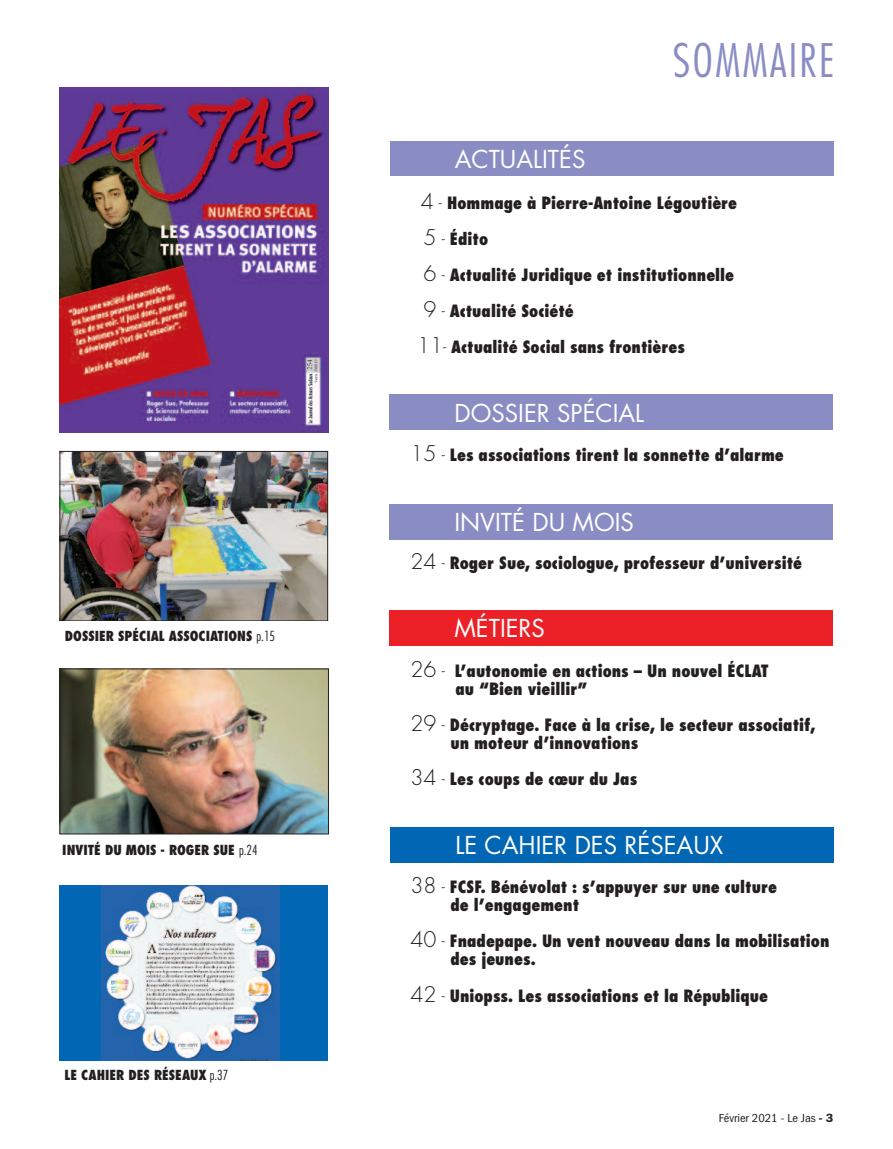
<style>
.page{position:relative;width:893px;height:1149px;background:#fff}
.page>*{position:absolute;margin:0;border:0;box-sizing:border-box;transform-origin:0 0}
.t1{font:300 condensed 45px "Futura Std";letter-spacing:.05em;color:#8a8cc4}
.t2{font:24px "Futura Std";color:#fff}
.t3{font:800 condensed 16.5px/18px "Futura Std";color:#231f20}
.t4{font:800 condensed 13.5px "Futura Std";color:#231f20}
.t5{font:condensed 12px "Franklin Gothic";color:#231f20;scale:1.05 1}
.s1{font-weight:300}
.s2{font-weight:300;font-stretch:normal;font-size:21px}
.s3{font-weight:300;font-stretch:normal}
.s4{font-weight:600;font-stretch:normal}
</style>
<div class="page">
<img style="left:62px;top:670px;width:265px;height:162px">
<div style="left:60px;top:668px;width:269px;height:166px;border:1px solid #231f20"></div>
<div style="left:389px;top:394px;width:443px;height:36px;background:#8a8cc4"></div>
<div style="left:390px;top:141px;width:443px;height:35px;background:#8a8cc4"></div>
<img style="left:60px;top:87px;width:269px;height:345px">
<img style="left:62px;top:453px;width:264px;height:166px">
<div style="left:60px;top:451px;width:268px;height:170px;border:1px solid #231f20"></div>
<div style="left:60px;top:885px;width:268px;height:204px;background:#0166b3"></div>
<img style="left:101px;top:885px;width:179px;height:175px">
<div style="left:56px;top:1060px;width:278px;height:30px;background:#fff"></div>
<div style="left:389px;top:610px;width:443px;height:35px;background:#ec2127"></div>
<div style="left:389px;top:503px;width:443px;height:36px;background:#8a8cc4"></div>
<div style="left:390px;top:827px;width:443px;height:35px;background:#0166b3"></div>
<p class="t4" style="left:65px;top:629px;width:212px">DOSSIER SPÉCIAL ASSOCIATIONS <span class="s1">p.15</span></p>
<p class="t4" style="left:62px;top:843px;width:197px">INVITÉ DU MOIS - ROGER SUE <span class="s1">p.24</span></p>
<p class="t4" style="left:65px;top:1069px;width:165px">LE CAHIER DES RÉSEAUX <span class="s1">p.37</span></p>
<h1 class="t1" style="left:673px;top:41px;width:163px">SOMMAIRE</h1>
<h2 class="t2" style="left:455px;top:148px;width:132px">ACTUALITÉS</h2>
<p class="t3" style="left:421px;top:195px;width:318px"><span class="s2">4</span> <span class="s3">-</span> Hommage à Pierre-Antoine Légoutière</p>
<p class="t3" style="left:424px;top:231px;width:66px"><span class="s2">5</span> <span class="s3">-</span> Édito</p>
<p class="t3" style="left:424px;top:267px;width:312px"><span class="s2">6</span> <span class="s3">-</span> Actualité Juridique et institutionnelle</p>
<p class="t3" style="left:424px;top:303px;width:152px"><span class="s2">9</span> <span class="s3">-</span> Actualité Société</p>
<p class="t3" style="left:417px;top:339px;width:270px"><span class="s2">11</span><span class="s3">-</span> Actualité Social sans frontières</p>
<h2 class="t2" style="left:454px;top:401px;width:191px">DOSSIER SPÉCIAL</h2>
<p class="t3" style="left:410px;top:447px;width:375px"><span class="s2">15</span> <span class="s3">-</span> Les associations tirent la sonnette d’alarme</p>
<h2 class="t2" style="left:454px;top:510px;width:181px">INVITÉ DU MOIS</h2>
<p class="t3" style="left:410px;top:555px;width:393px"><span class="s2">24</span> <span class="s3">-</span> Roger Sue, sociologue, professeur d’université</p>
<h2 class="t2" style="left:454px;top:617px;width:92px">MÉTIERS</h2>
<p class="t3" style="left:455px;top:663px;width:315px;text-indent:-45px"><span class="s2">26</span> <span class="s3">-</span> L’autonomie en actions – Un nouvel ÉCLAT au “Bien vieillir”</p>
<p class="t3" style="left:450px;top:717px;width:367px;text-indent:-40px"><span class="s2">29</span> <span class="s3">-</span> Décryptage. Face à la crise, le secteur associatif, un moteur d’innovations</p>
<p class="t3" style="left:410px;top:771px;width:228px"><span class="s2">34</span> <span class="s3">-</span> Les coups de cœur du Jas</p>
<h2 class="t2" style="left:455px;top:834px;width:269px">LE CAHIER DES RÉSEAUX</h2>
<p class="t3" style="left:450px;top:879px;width:328px;text-indent:-40px"><span class="s2">38</span> <span class="s3">-</span> FCSF. Bénévolat : s’appuyer sur une culture de l’engagement</p>
<p class="t3" style="left:450px;top:933px;width:381px;text-indent:-40px"><span class="s2">40</span> <span class="s3">-</span> Fnadepape. Un vent nouveau dans la mobilisation des jeunes.</p>
<p class="t3" style="left:410px;top:987px;width:359px"><span class="s2">42</span> <span class="s3">-</span> Uniopss. Les associations et la République</p>
<p class="t5" style="left:719px;top:1113px;width:111px">Février 2021 - Le Jas <span class="s4">- 3</span></p>
</div>
